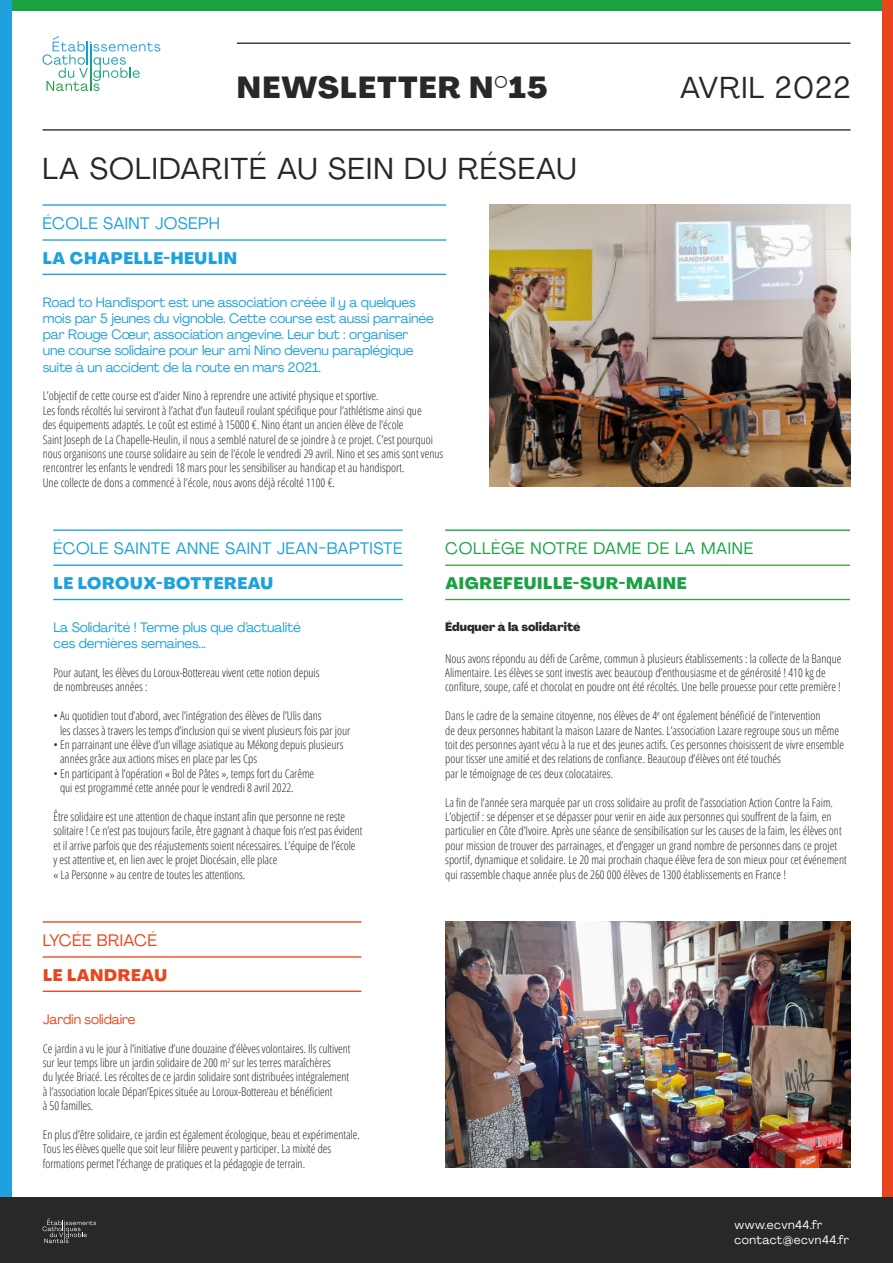
<style>
.page{position:relative;width:893px;height:1263px;background:#fff}
.page>*{position:absolute;margin:0;border:0;box-sizing:border-box;transform-origin:0 0}
.t1{font:30px "Agrandir";letter-spacing:.04em;color:#282827}
.t2{font:800 30px "Agrandir";letter-spacing:.04em;color:#282827}
.t3{font:16.5px "Agrandir";letter-spacing:.025em;color:#1ea1dc}
.t4{font:800 16.5px "Agrandir";letter-spacing:.04em;color:#1ea1dc}
.t5{font:16.5px "Agrandir";letter-spacing:.04em;color:#19a243}
.t6{font:800 16.5px "Agrandir";letter-spacing:.04em;color:#19a243}
.t7{font:16.5px "Agrandir";letter-spacing:.025em;color:#e8461d}
.t8{font:800 16.5px "Agrandir";letter-spacing:.04em;color:#e8461d}
.t9{font:13.5px/16.2px "Agrandir";letter-spacing:-.01em;color:#1ea1dc}
.t10{font:13.5px "Agrandir";letter-spacing:-.01em;color:#e8461d}
.t11{font:300 12px/14.4px "Open Sans Condensed";color:#282827}
.t12{font:12px/14.4px "Agrandir";letter-spacing:.04em;color:#fff}
.t13{font:800 12px "Agrandir";color:#282827}
</style>
<div class="page">
<div style="left:0;top:0;width:893px;height:11px;background:#19a243"></div>
<div style="left:0;top:0;width:12px;height:1263px;background:#1ea1dc"></div>
<div style="left:882px;top:0;width:11px;height:1263px;background:#e8461d"></div>
<hr style="left:43px;top:129px;width:807px;height:2px;background:#282827">
<hr style="left:237px;top:43px;width:613px;height:1px;background:#282827">
<hr style="left:43px;top:204px;width:403px;height:2px;background:#1ea1dc">
<hr style="left:43px;top:239px;width:403px;height:2px;background:#1ea1dc">
<hr style="left:53px;top:529px;width:350px;height:2px;background:#1ea1dc">
<hr style="left:53px;top:564px;width:350px;height:2px;background:#1ea1dc">
<hr style="left:53px;top:599px;width:350px;height:1px;background:#1ea1dc">
<hr style="left:43px;top:921px;width:318px;height:2px;background:#e8461d">
<hr style="left:43px;top:956px;width:318px;height:2px;background:#e8461d">
<hr style="left:43px;top:990px;width:318px;height:2px;background:#e8461d">
<hr style="left:43px;top:274px;width:403px;height:1px;background:#1ea1dc">
<hr style="left:445px;top:529px;width:405px;height:2px;background:#19a243">
<hr style="left:445px;top:564px;width:405px;height:2px;background:#3fa535">
<hr style="left:445px;top:599px;width:405px;height:1px;background:#3fa535">
<div style="left:0;top:1197px;width:893px;height:66px;background:#282827"></div>
<svg style="left:43px;top:1218px;width:53px;height:25px"></svg>
<img style="left:445px;top:921px;width:405px;height:247px">
<img style="left:489px;top:204px;width:361px;height:283px">
<svg style="left:43px;top:36px;width:117px;height:55px"></svg>
<h1 class="t2" style="left:237px;top:69px;width:312px">NEWSLETTER N°15</h1>
<h1 class="t1" style="left:680px;top:69px;width:172px">AVRIL 2022</h1>
<h1 class="t1" style="left:43px;top:150px;width:536px">LA SOLIDARITÉ AU SEIN DU RÉSEAU</h1>
<h2 class="t3" style="left:43px;top:213px;width:179px">ÉCOLE SAINT JOSEPH</h2>
<h2 class="t4" style="left:43px;top:248px;width:196px">LA CHAPELLE-HEULIN</h2>
<p class="t9" style="left:43px;top:294px;width:393px">Road to Handisport est une association créée il y a quelques mois par 5 jeunes du vignoble. Cette course est aussi parrainée par Rouge Cœur, association angevine. Leur but : organiser une course solidaire pour leur ami Nino devenu paraplégique suite à un accident de la route en mars 2021.</p>
<p class="t11" style="left:43px;top:388px;width:402px">L’objectif de cette course est d’aider Nino à reprendre une activité physique et sportive.<br>Les fonds récoltés lui serviront à l’achat d’un fauteuil roulant spécifique pour l’athlétisme ainsi que<br>des équipements adaptés. Le coût est estimé à 15000 €. Nino étant un ancien élève de l’école<br>Saint Joseph de La Chapelle-Heulin, il nous a semblé naturel de se joindre à ce projet. C’est pourquoi nous organisons une course solidaire au sein de l’école le vendredi 29 avril. Nino et ses amis sont venus rencontrer les enfants le vendredi 18 mars pour les sensibiliser au handicap et au handisport.<br>Une collecte de dons a commencé à l’école, nous avons déjà récolté 1100 €.</p>
<h2 class="t3" style="left:53px;top:538px;width:351px">ÉCOLE SAINTE ANNE SAINT JEAN-BAPTISTE</h2>
<h2 class="t4" style="left:54px;top:573px;width:221px">LE LOROUX-BOTTEREAU</h2>
<p class="t9" style="left:53px;top:619px;width:249px">La Solidarité ! Terme plus que d’actualité ces dernières semaines...</p>
<p class="t11" style="left:53px;top:665px;width:268px">Pour autant, les élèves du Loroux-Bottereau vivent cette notion depuis de nombreuses années :</p>
<p class="t11" style="left:60px;top:708px;width:292px;text-indent:-7px">• Au quotidien tout d’abord, avec l’intégration des élèves de l’Ulis dans<br>les classes à travers les temps d’inclusion qui se vivent plusieurs fois par jour</p>
<p class="t11" style="left:60px;top:737px;width:285px;text-indent:-7px">• En parrainant une élève d’un village asiatique au Mékong depuis plusieurs années grâce aux actions mises en place par les Cps</p>
<p class="t11" style="left:60px;top:766px;width:256px;text-indent:-7px">• En participant à l’opération « Bol de Pâtes », temps fort du Carême qui est programmé cette année pour le vendredi 8 avril 2022.</p>
<p class="t11" style="left:53px;top:809px;width:310px">Être solidaire est une attention de chaque instant afin que personne ne reste solitaire ! Ce n’est pas toujours facile, être gagnant à chaque fois n’est pas évident et il arrive parfois que des réajustements soient nécessaires. L’équipe de l’école y est attentive et, en lien avec le projet Diocésain, elle place<br>« La Personne » au centre de toutes les attentions.</p>
<h2 class="t7" style="left:43px;top:930px;width:116px">LYCÉE BRIACÉ</h2>
<h2 class="t8" style="left:43px;top:964px;width:125px">LE LANDREAU</h2>
<p class="t10" style="left:43px;top:1011px;width:94px">Jardin solidaire</p>
<p class="t11" style="left:43px;top:1041px;width:309px">Ce jardin a vu le jour à l’initiative d’une douzaine d’élèves volontaires. Ils cultivent sur leur temps libre un jardin solidaire de 200 m<sup>2</sup> sur les terres maraîchères<br>du lycée Briacé. Les récoltes de ce jardin solidaire sont distribuées intégralement à l’association locale Dépan’Epices située au Loroux-Bottereau et bénéficient<br>à 50 familles.</p>
<p class="t11" style="left:43px;top:1127px;width:318px">En plus d’être solidaire, ce jardin est également écologique, beau et expérimentale.<br>Tous les élèves quelle que soit leur filière peuvent y participer. La mixité des formations permet l’échange de pratiques et la pédagogie de terrain.</p>
<h2 class="t5" style="left:445px;top:538px;width:309px">COLLÈGE NOTRE DAME DE LA MAINE</h2>
<h2 class="t6" style="left:445px;top:573px;width:243px">AIGREFEUILLE-SUR-MAINE</h2>
<p class="t13" style="left:445px;top:619px;width:137px">Éduquer à la solidarité</p>
<p class="t11" style="left:445px;top:651px;width:398px">Nous avons répondu au défi de Carême, commun à plusieurs établissements : la collecte de la Banque<br>Alimentaire. Les élèves se sont investis avec beaucoup d’enthousiasme et de générosité ! 410 kg de confiture, soupe, café et chocolat en poudre ont été récoltés. Une belle prouesse pour cette première !</p>
<p class="t11" style="left:445px;top:708px;width:400px">Dans le cadre de la semaine citoyenne, nos élèves de 4<sup>e</sup> ont également bénéficié de l’intervention<br>de deux personnes habitant la maison Lazare de Nantes. L’association Lazare regroupe sous un même toit des personnes ayant vécu à la rue et des jeunes actifs. Ces personnes choisissent de vivre ensemble pour tisser une amitié et des relations de confiance. Beaucoup d’élèves ont été touchés<br>par le témoignage de ces deux colocataires.</p>
<p class="t11" style="left:445px;top:795px;width:403px">La fin de l’année sera marquée par un cross solidaire au profit de l’association Action Contre la Faim.<br>L’objectif : se dépenser et se dépasser pour venir en aide aux personnes qui souffrent de la faim, en particulier en Côte d’Ivoire. Après une séance de sensibilisation sur les causes de la faim, les élèves ont pour mission de trouver des parrainages, et d’engager un grand nombre de personnes dans ce projet sportif, dynamique et solidaire. Le 20 mai prochain chaque élève fera de son mieux pour cet événement qui rassemble chaque année plus de 260 000 élèves de 1300 établissements en France !</p>
<p class="t12" style="left:735px;top:1217px;width:116px">www.ecvn44.fr contact@ecvn44.fr</p>
</div>
